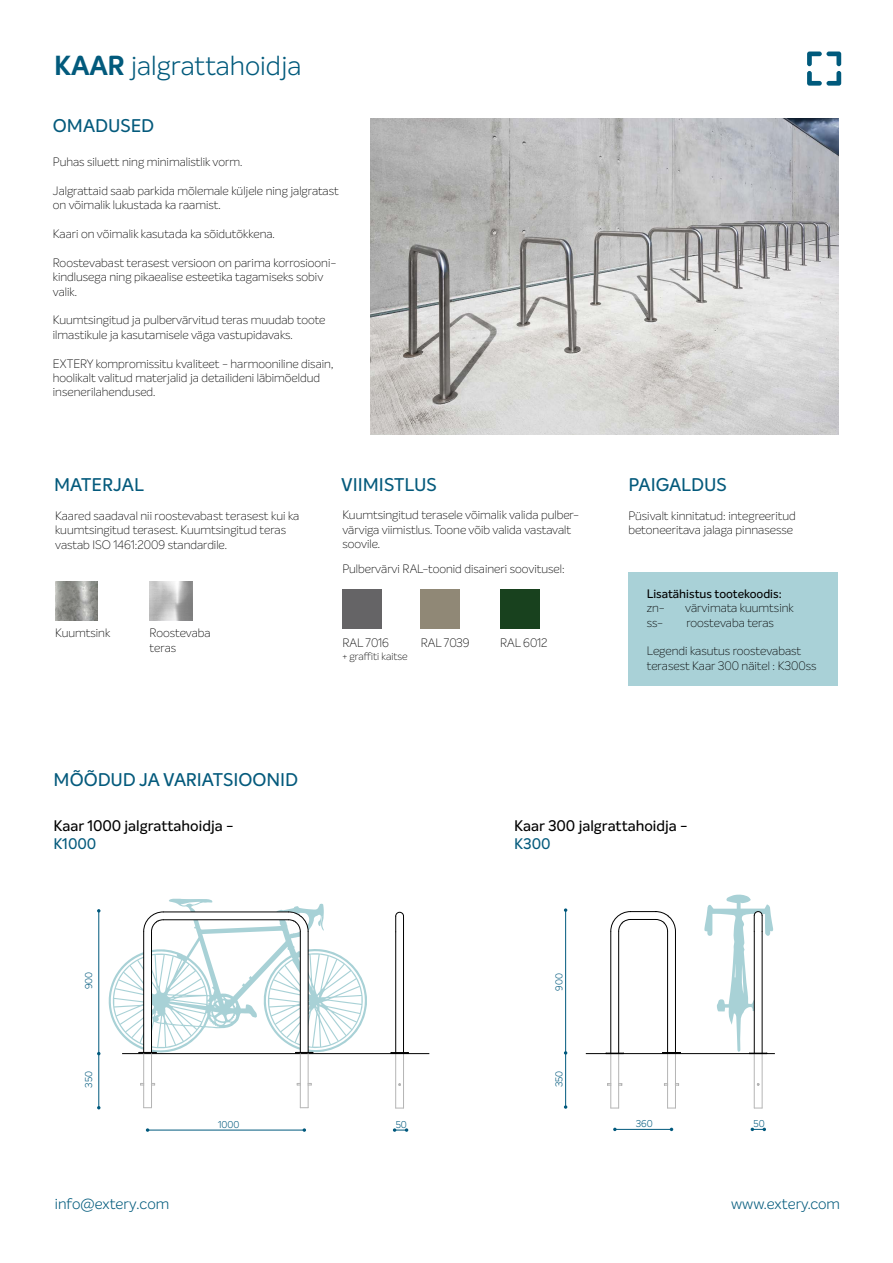
<style>
.page{position:relative;width:893px;height:1263px;background:#fff}
.page>*{position:absolute;margin:0;border:0;box-sizing:border-box;transform-origin:0 0}
.t1{font:300 27px "Intelo";color:#025a7c}
.t2{font:500 18px "Intelo";color:#045a7c}
.t3{font:500 15px "Intelo";color:#000}
.t4{font:300 15px "Intelo";color:#005a7c}
.t5{font:300 15px "Intelo";color:#025a7c}
.t6{font:500 15px "Intelo";letter-spacing:-.01em;color:#045a7c}
.t7{font:100 12px/14.4px "Intelo";color:#000}
.t8{font:500 12px "Intelo";color:#000}
.t9{font:100 10.5px "Intelo";color:#000}
.t10{font:300 9.75px "Intelo";color:#00597d}
.s1{font-weight:700}
</style>
<div class="page">
<svg style="left:807px;top:52px;width:34px;height:34px"></svg>
<div style="left:342px;top:589px;width:40px;height:39px;background:#656466"></div>
<img style="left:55px;top:581px;width:43px;height:39px">
<img style="left:150px;top:581px;width:42px;height:39px">
<div style="left:420px;top:589px;width:40px;height:39px;background:#908876"></div>
<div style="left:500px;top:589px;width:39px;height:39px;background:#18411e"></div>
<div style="left:628px;top:572px;width:209px;height:113px;background:#a9d1d7"></div>
<img style="left:371px;top:118px;width:467px;height:317px">
<svg style="left:395px;top:912px;width:9px;height:20px"></svg>
<hr style="left:403px;top:1053px;width:1px;height:55px;background:#b5b5b5">
<hr style="left:403px;top:932px;width:1px;height:121px;background:#000">
<hr style="left:395px;top:932px;width:1px;height:121px;background:#000">
<hr style="left:395px;top:1053px;width:1px;height:55px;background:#b5b5b5">
<svg style="left:391px;top:1052px;width:18px;height:1px"></svg>
<svg style="left:395px;top:1083px;width:9px;height:26px"></svg>
<hr style="left:122px;top:1053px;width:307px;height:1px;background:#000">
<hr style="left:99px;top:911px;width:1px;height:196px;background:#00597d">
<hr style="left:148px;top:1130px;width:156px;height:1px;background:#00597d">
<svg style="left:393px;top:1128px;width:15px;height:4px"></svg>
<hr style="left:300px;top:1053px;width:1px;height:30px;background:#b5b5b5">
<hr style="left:308px;top:1053px;width:1px;height:30px;background:#b5b5b5">
<hr style="left:151px;top:1053px;width:1px;height:30px;background:#b5b5b5">
<hr style="left:143px;top:1053px;width:1px;height:30px;background:#b5b5b5">
<svg style="left:297px;top:1083px;width:15px;height:25px"></svg>
<svg style="left:140px;top:1083px;width:15px;height:25px"></svg>
<svg style="left:97px;top:899px;width:274px;height:158px"></svg>
<hr style="left:667px;top:931px;width:1px;height:122px;background:#000">
<hr style="left:675px;top:931px;width:1px;height:122px;background:#000">
<svg style="left:610px;top:911px;width:66px;height:21px"></svg>
<hr style="left:618px;top:931px;width:1px;height:122px;background:#000">
<hr style="left:610px;top:931px;width:1px;height:122px;background:#000">
<svg style="left:606px;top:1052px;width:75px;height:57px"></svg>
<hr style="left:762px;top:1053px;width:1px;height:55px;background:#b5b5b5">
<hr style="left:754px;top:1053px;width:1px;height:55px;background:#b5b5b5">
<svg style="left:704px;top:894px;width:69px;height:159px"></svg>
<svg style="left:754px;top:1083px;width:9px;height:26px"></svg>
<hr style="left:565px;top:910px;width:1px;height:196px;background:#00597d">
<svg style="left:564px;top:1105px;width:3px;height:4px"></svg>
<hr style="left:615px;top:1129px;width:56px;height:1px;background:#00597d">
<svg style="left:751px;top:1128px;width:15px;height:3px"></svg>
<hr style="left:586px;top:1053px;width:189px;height:1px;background:#000">
<h1 class="t1" style="left:54px;top:49px;width:249px"><span class="s1">KAAR</span> jalgrattahoidja</h1>
<h2 class="t2" style="left:53px;top:115px;width:103px">OMADUSED</h2>
<p class="t7" style="left:53px;top:155px;width:191px">Puhas siluett ning minimalistlik vorm.</p>
<p class="t7" style="left:53px;top:183px;width:287px">Jalgrattaid saab parkida mõlemale küljele ning jalgratast on võimalik lukustada ka raamist.</p>
<p class="t7" style="left:53px;top:227px;width:223px">Kaari on võimalik kasutada ka sõidutõkkena.</p>
<p class="t7" style="left:53px;top:255px;width:285px">Roostevabast terasest versioon on parima korrosiooni&shy;kindlusega ning pikaealise esteetika tagamiseks sobiv valik.</p>
<p class="t7" style="left:53px;top:313px;width:274px">Kuumtsingitud ja pulbervärvitud teras muudab toote ilmastikule ja kasutamisele väga vastupidavaks.</p>
<p class="t7" style="left:53px;top:356px;width:282px">EXTERY kompromissitu kvaliteet - harmooniline disain, hoolikalt valitud materjalid ja detailideni läbimõeldud insenerilahendused.</p>
<h2 class="t2" style="left:54px;top:473px;width:92px">MATERJAL</h2>
<h2 class="t2" style="left:341px;top:473px;width:97px">VIIMISTLUS</h2>
<p class="t7" style="left:55px;top:508px;width:246px">Kaared saadaval nii roostevabast terasest kui ka kuumtsingitud terasest. Kuumtsingitud teras vastab ISO 1461:2009 standardile.</p>
<p class="t7" style="left:342px;top:508px;width:238px">Kuumtsingitud terasele võimalik valida pulber&shy;värviga viimistlus. Toone võib valida vastavalt soovile.</p>
<p class="t7" style="left:342px;top:562px;width:224px">Pulbervärvi RAL-toonid disaineri soovitusel:</p>
<p class="t7" style="left:55px;top:626px;width:57px">Kuumtsink</p>
<p class="t7" style="left:150px;top:626px;width:63px">Roostevaba teras</p>
<p class="t7" style="left:342px;top:636px;width:48px">RAL 7016</p>
<p class="t9" style="left:342px;top:650px;width:67px">+ graffiti kaitse</p>
<p class="t7" style="left:421px;top:636px;width:50px">RAL 7039</p>
<p class="t7" style="left:500px;top:636px;width:49px">RAL 6012</p>
<h2 class="t2" style="left:628px;top:473px;width:100px">PAIGALDUS</h2>
<p class="t7" style="left:628px;top:508px;width:169px">Püsivalt kinnitatud: integreeritud betoneeritava jalaga pinnasesse</p>
<p class="t8" style="left:647px;top:586px;width:137px">Lisatähistus tootekoodis:</p>
<p class="t7" style="left:647px;top:601px;width:20px">zn-</p>
<p class="t7" style="left:685px;top:601px;width:110px">värvimata kuumtsink</p>
<p class="t7" style="left:647px;top:615px;width:18px">ss-</p>
<p class="t7" style="left:686px;top:615px;width:89px">roostevaba teras</p>
<p class="t7" style="left:647px;top:644px;width:171px">Legendi kasutus roostevabast terasest Kaar 300 näitel : K300ss</p>
<h2 class="t2" style="left:54px;top:768px;width:246px">MÕÕDUD JA VARIATSIOONID</h2>
<p class="t3" style="left:54px;top:816px;width:181px">Kaar 1000 jalgrattahoidja -</p>
<p class="t6" style="left:54px;top:834px;width:44px">K1000</p>
<p class="t3" style="left:514px;top:816px;width:175px">Kaar 300 jalgrattahoidja -</p>
<p class="t6" style="left:514px;top:834px;width:38px">K300</p>
<p class="t10" style="left:83px;top:989px;width:19px;rotate:-90deg">900</p>
<p class="t10" style="left:553px;top:991px;width:19px;rotate:-90deg">900</p>
<p class="t10" style="left:83px;top:1088px;width:18px;rotate:-90deg">350</p>
<p class="t10" style="left:553px;top:1087px;width:18px;rotate:-90deg">350</p>
<p class="t10" style="left:218px;top:1118px;width:23px">1000</p>
<p class="t10" style="left:396px;top:1118px;width:13px">50</p>
<p class="t10" style="left:636px;top:1117px;width:18px">360</p>
<p class="t10" style="left:753px;top:1118px;width:13px">50</p>
<p class="t4" style="left:55px;top:1194px;width:116px">info@extery.com</p>
<p class="t5" style="left:731px;top:1194px;width:110px">www.extery.com</p>
</div>
